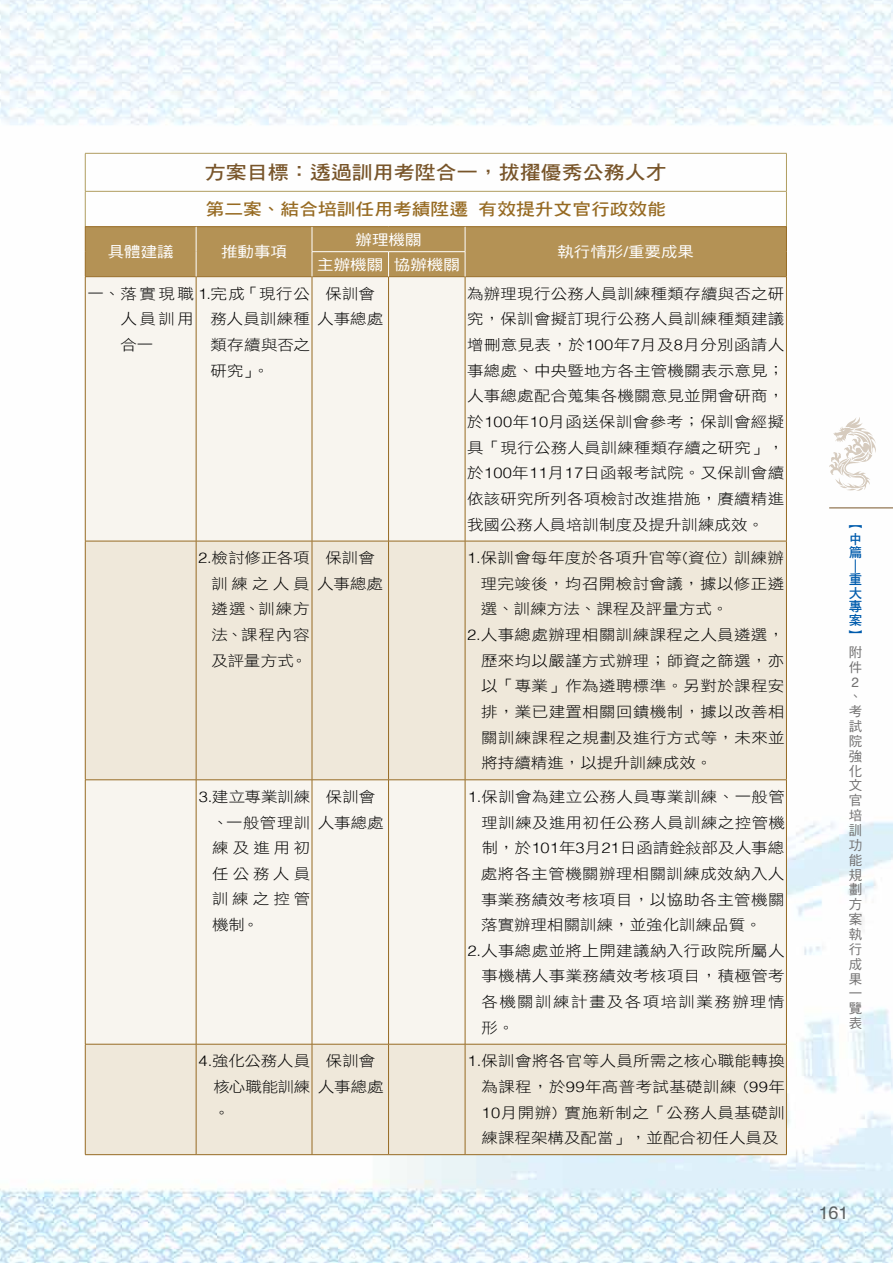
<style>
.page{position:relative;width:893px;height:1263px;background:#fff}
.page>*{position:absolute;margin:0;border:0;box-sizing:border-box;transform-origin:0 0}
.t1{font:18.9px "DF Hei Std W7";color:#78552a;scale:1.11 1}
.t2{font:18px "Helvetica";color:#000}
.t3{font:16.8px "DF Hei Std W7";color:#966a22;scale:1.11 1}
.t4{font:14.85px/25.7px "DF Hei Std W3";letter-spacing:.025em;color:#000;text-align:justify;scale:1.11 1}
.t5{font:14.85px "DF Hei Std W3";color:#000;scale:1.11 1}
.t6{font:14.85px "DF Hei Std W5";color:#fff;scale:1.11 1}
.t7{font:14.85px/25.7px "DF Hei Std W3";letter-spacing:.155em;color:#000;scale:1.11 1}
.t8{font:14.85px "DF Hei Std W3";letter-spacing:.005em;color:#000;scale:1.11 1}
.t9{font:14.85px "DF Hei Std W3";letter-spacing:.085em;color:#000;scale:1.11 1}
.t10{font:13.5px/14.9px "DF Hei Std W5";color:#727171}
.t11{font:13.5px/13.5px "DF Hei Std W7";color:#005bac}
.t12{font:13.5px "Helvetica";color:#727171}
.s1{font-family:"Helvetica";font-weight:300}
.s2{font-family:"Helvetica"}
</style>
<div class="page">
<img style="left:0;top:0;width:893px;height:1263px">
<hr style="left:85px;top:154px;width:1px;height:37px;background:#b09d60">
<hr style="left:85px;top:153px;width:702px;height:1px;background:#b09d60">
<hr style="left:786px;top:154px;width:1px;height:37px;background:#b09d60">
<hr style="left:85px;top:192px;width:1px;height:35px;background:#b09d60">
<hr style="left:85px;top:191px;width:702px;height:1px;background:#b09d60">
<hr style="left:786px;top:192px;width:1px;height:35px;background:#b09d60">
<svg style="left:204px;top:163px;width:85px;height:19px"></svg>
<svg style="left:298px;top:166px;width:3px;height:10px"></svg>
<svg style="left:309px;top:162px;width:149px;height:20px"></svg>
<svg style="left:486px;top:169px;width:5px;height:7px"></svg>
<svg style="left:498px;top:163px;width:168px;height:19px"></svg>
<svg style="left:205px;top:200px;width:264px;height:18px"></svg>
<svg style="left:478px;top:200px;width:188px;height:18px"></svg>
<div style="left:86px;top:277px;width:700px;height:264px;background:#f8f5ef"></div>
<svg style="left:86px;top:542px;width:700px;height:612px;fill:#efe8da"></svg>
<hr style="left:85px;top:226px;width:111px;height:1px;background:#966a22">
<hr style="left:196px;top:226px;width:116px;height:1px;background:#966a22">
<hr style="left:312px;top:226px;width:77px;height:1px;background:#966a22">
<hr style="left:389px;top:226px;width:76px;height:1px;background:#966a22">
<hr style="left:465px;top:226px;width:322px;height:1px;background:#966a22">
<hr style="left:85px;top:277px;width:1px;height:264px;background:#966a22">
<hr style="left:196px;top:277px;width:1px;height:264px;background:#966a22">
<hr style="left:312px;top:277px;width:1px;height:264px;background:#966a22">
<hr style="left:388px;top:277px;width:1px;height:264px;background:#966a22">
<hr style="left:465px;top:277px;width:1px;height:264px;background:#966a22">
<hr style="left:786px;top:277px;width:1px;height:264px;background:#966a22">
<hr style="left:85px;top:541px;width:111px;height:1px;background:#966a22">
<hr style="left:85px;top:541px;width:1px;height:238px;background:#966a22">
<hr style="left:196px;top:541px;width:116px;height:1px;background:#966a22">
<hr style="left:196px;top:541px;width:1px;height:238px;background:#966a22">
<hr style="left:312px;top:541px;width:77px;height:1px;background:#966a22">
<hr style="left:312px;top:541px;width:1px;height:238px;background:#966a22">
<hr style="left:389px;top:541px;width:76px;height:1px;background:#966a22">
<hr style="left:388px;top:541px;width:1px;height:238px;background:#966a22">
<hr style="left:465px;top:541px;width:322px;height:1px;background:#966a22">
<hr style="left:465px;top:541px;width:1px;height:238px;background:#966a22">
<hr style="left:786px;top:541px;width:1px;height:238px;background:#966a22">
<hr style="left:85px;top:779px;width:111px;height:1px;background:#966a22">
<hr style="left:85px;top:780px;width:1px;height:264px;background:#966a22">
<hr style="left:196px;top:779px;width:116px;height:1px;background:#966a22">
<hr style="left:196px;top:780px;width:1px;height:264px;background:#966a22">
<hr style="left:312px;top:779px;width:77px;height:1px;background:#966a22">
<hr style="left:312px;top:780px;width:1px;height:264px;background:#966a22">
<hr style="left:389px;top:779px;width:76px;height:1px;background:#966a22">
<hr style="left:388px;top:780px;width:1px;height:264px;background:#966a22">
<hr style="left:465px;top:779px;width:322px;height:1px;background:#966a22">
<hr style="left:465px;top:780px;width:1px;height:264px;background:#966a22">
<hr style="left:786px;top:780px;width:1px;height:264px;background:#966a22">
<hr style="left:85px;top:1044px;width:111px;height:1px;background:#966a22">
<hr style="left:85px;top:1044px;width:1px;height:110px;background:#966a22">
<hr style="left:196px;top:1044px;width:116px;height:1px;background:#966a22">
<hr style="left:196px;top:1044px;width:1px;height:110px;background:#966a22">
<hr style="left:312px;top:1044px;width:77px;height:1px;background:#966a22">
<hr style="left:312px;top:1044px;width:1px;height:110px;background:#966a22">
<hr style="left:389px;top:1044px;width:76px;height:1px;background:#966a22">
<hr style="left:388px;top:1044px;width:1px;height:110px;background:#966a22">
<hr style="left:465px;top:1044px;width:322px;height:1px;background:#966a22">
<hr style="left:465px;top:1044px;width:1px;height:110px;background:#966a22">
<hr style="left:786px;top:1044px;width:1px;height:110px;background:#966a22">
<hr style="left:85px;top:1154px;width:111px;height:1px;background:#966a22">
<hr style="left:196px;top:1154px;width:116px;height:1px;background:#966a22">
<hr style="left:312px;top:1154px;width:77px;height:1px;background:#966a22">
<hr style="left:389px;top:1154px;width:76px;height:1px;background:#966a22">
<hr style="left:465px;top:1154px;width:322px;height:1px;background:#966a22">
<div style="left:85px;top:227px;width:702px;height:50px;background:#b49255"></div>
<svg style="left:685px;top:841px;width:16px;height:14px"></svg>
<svg style="left:829px;top:417px;width:48px;height:74px"></svg>
<hr style="left:829px;top:508px;width:64px;height:1px;background:#78552a">
<p class="t1" style="left:205px;top:162px;width:418px">方案目標：透過訓用考陞合一，拔擢優秀公務人才</p>
<p class="t3" style="left:206px;top:200px;width:416px">第二案、結合培訓任用考績陞遷有效提升文官行政效能</p>
<p class="t6" style="left:108px;top:244px;width:61px">具體建議</p>
<p class="t6" style="left:221px;top:244px;width:61px">推動事項</p>
<p class="t7" style="left:120px;top:280px;width:172px;text-indent:-33px">一、落實現職 <span class="s1">1.</span>完成「現行公人員訓用<br>合一</p>
<p class="t4" style="left:210px;top:306px;width:91px">務人員訓練種類存續與否之研究」。</p>
<p class="t6" style="left:356px;top:231px;width:61px">辦理機關</p>
<p class="t6" style="left:317px;top:256px;width:130px">主辦機關 協辦機關</p>
<p class="t6" style="left:557px;top:244px;width:125px">執行情形<span class="s2">/</span>重要成果</p>
<p class="t4" style="left:317px;top:280px;width:61px;text-align:center">保訓會人事總處</p>
<p class="t4" style="left:467px;top:280px;width:287px">為辦理現行公務人員訓練種類存續與否之研究，保訓會擬訂現行公務人員訓練種類建議增刪意見表，於<span class="s1">100</span>年<span class="s1">7</span>月及<span class="s1">8</span>月分別函請人事總處、中央暨地方各主管機關表示意見；人事總處配合蒐集各機關意見並開會研商，於<span class="s1">100</span>年<span class="s1">10</span>月函送保訓會參考；保訓會經擬具「現行公務人員訓練種類存續之研究」，於<span class="s1">100</span>年<span class="s1">11</span>月<span class="s1">17</span>日函報考試院。又保訓會續依該研究所列各項檢討改進措施，賡續精進我國公務人員培訓制度及提升訓練成效。</p>
<p class="t4" style="left:212px;top:545px;width:90px;text-indent:-13px"><span class="s1">2.</span>檢討修正各項訓練之人員遴選、訓練方法、課程內容及評量方式。</p>
<p class="t4" style="left:317px;top:545px;width:61px;text-align:center">保訓會人事總處</p>
<p class="t4" style="left:467px;top:545px;width:287px"><span class="s1">1.</span>保訓會每年度於各項升官等(資位) 訓練辦</p>
<p class="t4" style="left:481px;top:570px;width:275px">理完竣後，均召開檢討會議，據以修正遴</p>
<p class="t5" style="left:481px;top:601px;width:224px">選、訓練方法、課程及評量方式。</p>
<p class="t4" style="left:467px;top:622px;width:287px"><span class="s1">2.</span>人事總處辦理相關訓練課程之人員遴選，</p>
<p class="t4" style="left:481px;top:647px;width:275px">歷來均以嚴謹方式辦理；師資之篩選，亦</p>
<p class="t4" style="left:481px;top:673px;width:275px">以「專業」作為遴聘標準。另對於課程安</p>
<p class="t4" style="left:481px;top:699px;width:275px">排，業已建置相關回鐀機制，據以改善相</p>
<p class="t4" style="left:481px;top:724px;width:275px">關訓練課程之規劃及進行方式等，未來並</p>
<p class="t5" style="left:481px;top:755px;width:210px">將持續精進，以提升訓練成效。</p>
<p class="t4" style="left:212px;top:783px;width:90px;text-indent:-13px"><span class="s1">3.</span>建立專業訓練、一般管理訓練及進用初任公務人員訓練之控管機制。</p>
<p class="t4" style="left:318px;top:783px;width:61px;text-align:center">保訓會人事總處</p>
<p class="t4" style="left:468px;top:783px;width:287px"><span class="s1">1.</span>保訓會為建立公務人員專業訓練、一般管</p>
<p class="t4" style="left:482px;top:809px;width:275px">理訓練及進用初任公務人員訓練之控管機</p>
<p class="t8" style="left:482px;top:840px;width:274px">制，於<span class="s1">101</span>年<span class="s1">3</span>月<span class="s1">21</span>日函請銓 部及人事總</p>
<p class="t4" style="left:481px;top:860px;width:275px">處將各主管機關辦理相關訓練成效納入人</p>
<p class="t4" style="left:481px;top:886px;width:275px">事業務績效考核項目，以協助各主管機關</p>
<p class="t5" style="left:481px;top:917px;width:254px">落實辦理相關訓練，並強化訓練品質。</p>
<p class="t4" style="left:467px;top:937px;width:287px"><span class="s1">2.</span>人事總處並將上開建議納入行政院所屬人</p>
<p class="t4" style="left:481px;top:963px;width:275px">事機構人事業務績效考核項目，積極管考</p>
<p class="t9" style="left:481px;top:994px;width:275px">各機關訓練計畫及各項培訓業務辦理情</p>
<p class="t4" style="left:481px;top:1014px;width:31px">形。</p>
<p class="t4" style="left:214px;top:1048px;width:89px;text-indent:-15px"><span class="s1">4.</span>強化公務人員核心職能訓練。</p>
<p class="t4" style="left:318px;top:1048px;width:61px;text-align:center">保訓會人事總處</p>
<p class="t4" style="left:481px;top:1048px;width:275px;text-indent:-14px"><span class="s1">1.</span>保訓會將各官等人員所需之核心職能轉換為課程，於<span class="s1">99</span>年高普考試基礎訓練 (<span class="s1">99</span>年<span class="s1">10</span>月開辦) 實施新制之「公務人員基礎訓練課程架構及配當」，並配合初任人員及</p>
<p class="t11" style="left:849px;top:518px;width:15px">︻中篇｜重大專案︼</p>
<p class="t10" style="left:849px;top:644px;width:15px">附件</p>
<p class="t12" style="left:852px;top:671px;width:9px">2</p>
<p class="t10" style="left:849px;top:689px;width:15px">、考試院強化文官培訓功能規劃方案執行成果一覽表</p>
<p class="t2" style="left:818px;top:1198px;width:32px">161</p>
</div>
